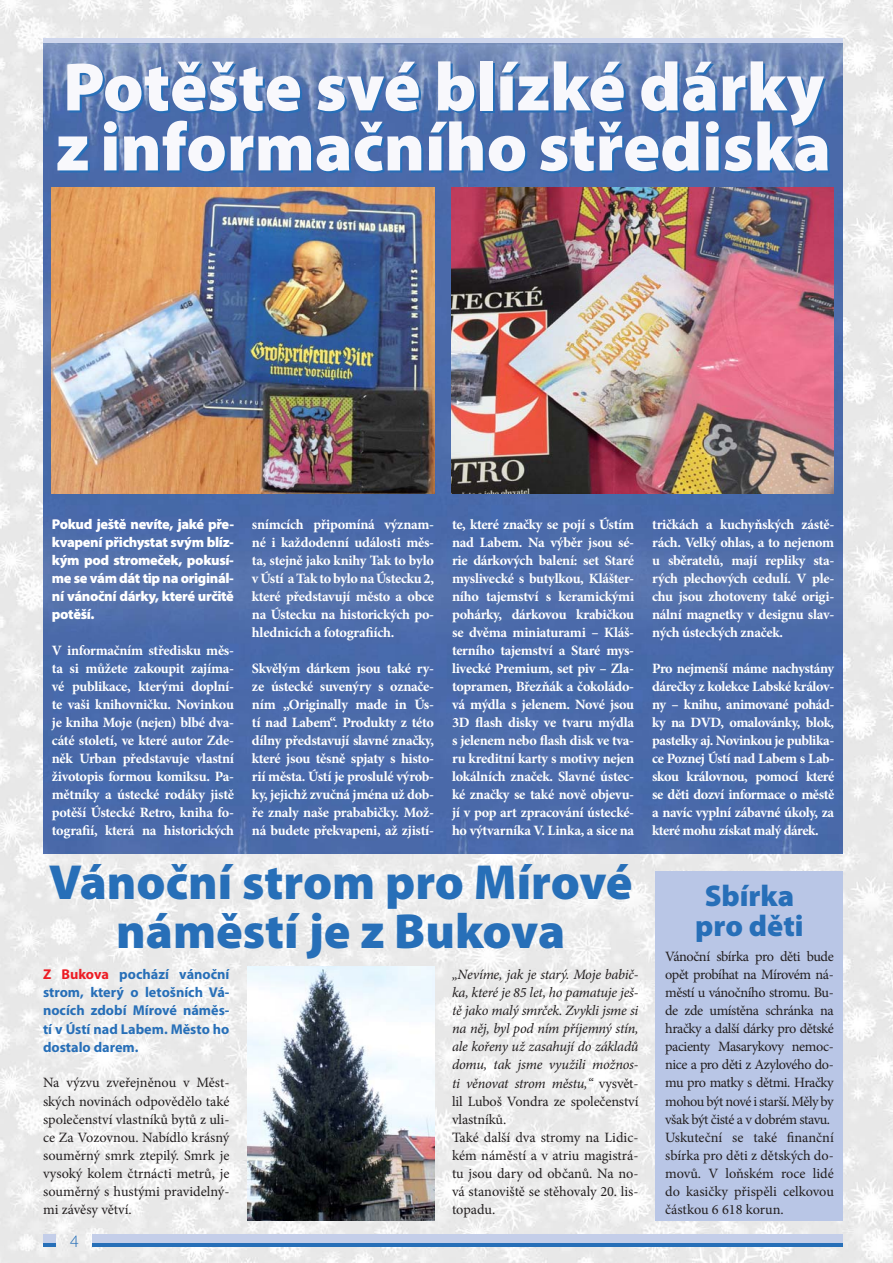
<style>
.page{position:relative;width:893px;height:1263px;background:#fff}
.page>*{position:absolute;margin:0;border:0;box-sizing:border-box;transform-origin:0 0}
.t1{font:900 69px/60px "Myriad Pro";color:#f8f8fc}
.t2{font:900 49.5px/49.5px "Myriad Pro";color:#276fb8;text-align:center}
.t3{font:900 30px/30px "Myriad Pro";color:#276fb8;text-align:center}
.t4{font:300 17.55px "Myriad Pro";color:#276fb8}
.t5{font:700 14.25px/18px "Minion Pro";letter-spacing:-.02em;color:#fff;text-align:justify}
.t6{font:14.25px/18px "Minion Pro";letter-spacing:-.03em;color:#231f20;text-align:justify}
.t7{font:italic 14.25px/18px "Minion Pro";letter-spacing:-.02em;color:#231f20}
.t8{font:900 14.25px/18px "Myriad Pro";letter-spacing:-.025em;color:#fff;text-align:justify}
.t9{font:700 14.25px/18px "Myriad Pro";color:#276fb8;text-align:justify}
.s1{color:#ed1c24}
.s2{font-style:normal}
</style>
<div class="page">
<img style="left:0;top:0;width:893px;height:1262px">
<svg style="left:93px;top:1242px;width:749px;height:4px;background:#4e86c4"></svg>
<div style="left:93px;top:1234px;width:749px;height:8px;background:#c4cee9"></div>
<svg style="left:43px;top:1242px;width:13px;height:4px"></svg>
<div style="left:43px;top:1234px;width:13px;height:8px;background:#c4cee9"></div>
<img style="left:43px;top:43px;width:799px;height:810px">
<hr style="left:43px;top:39px;width:799px;height:4px;background:#cfd7ed">
<img style="left:451px;top:187px;width:382px;height:306px">
<img style="left:52px;top:187px;width:382px;height:306px">
<img style="left:247px;top:966px;width:187px;height:254px">
<div style="left:655px;top:871px;width:187px;height:350px;background:#b9c6e6"></div>
<h1 class="t1" style="left:56px;top:64px;width:776px">Potěšte své blízké dárky z informačního střediska</h1>
<p class="t8" style="left:52px;top:517px;width:184px">Pokud ještě nevíte, jaké pře&shy;kvapení přichystat svým blíz&shy;kým pod stromeček, pokusí&shy;me se vám dát tip na originál&shy;ní vánoční dárky, které určitě potěší.</p>
<p class="t5" style="left:52px;top:643px;width:184px">V informačním středisku měs&shy;ta si můžete zakoupit zajíma&shy;vé publikace, kterými doplní&shy;te vaši knihovničku. Novinkou je kniha Moje (nejen) blbé dva&shy;cáté století, ve které autor Zde&shy;něk Urban představuje vlastní životopis formou komiksu. Pa&shy;mětníky a ústecké rodáky jistě potěší Ústecké Retro, kniha fo&shy;tografií, která na historických</p>
<p class="t5" style="left:252px;top:517px;width:184px">snímcích připomíná význam&shy;né i každodenní události měs&shy;ta, stejně jako knihy Tak to bylo v Ústí a Tak to bylo na Ústecku 2, které představují město a obce na Ústecku na historických po&shy;hlednicích a fotografiích.</p>
<p class="t5" style="left:252px;top:661px;width:184px">Skvělým dárkem jsou také ry&shy;ze ústecké suvenýry s označe&shy;ním „Originally made in Ús&shy;tí nad Labem“. Produkty z této dílny představují slavné značky, které jsou těsně spjaty s histo&shy;rií města. Ústí je proslulé výrob&shy;ky, jejichž zvučná jména už dob&shy;ře znaly naše prababičky. Mož&shy;ná budete překvapeni, až zjistí-</p>
<p class="t5" style="left:452px;top:517px;width:184px">te, které značky se pojí s Ústím nad Labem. Na výběr jsou sé&shy;rie dárkových balení: set Staré myslivecké s butylkou, Klášter&shy;ního tajemství s keramickými pohárky, dárkovou krabičkou se dvěma miniaturami – Kláš&shy;terního tajemství a Staré mys&shy;livecké Premium, set piv – Zla&shy;topramen, Březňák a čokoládo&shy;vá mýdla s jelenem. Nové jsou 3D flash disky ve tvaru mýdla s jelenem nebo flash disk ve tva&shy;ru kreditní karty s motivy nejen lokálních značek. Slavné ústec&shy;ké značky se také nově objevu&shy;jí v pop art zpracování ústecké&shy;ho výtvarníka V. Linka, a sice na</p>
<p class="t5" style="left:652px;top:517px;width:184px">tričkách a kuchyňských zástě&shy;rách. Velký ohlas, a to nejenom u sběratelů, mají repliky sta&shy;rých plechových cedulí. V ple&shy;chu jsou zhotoveny také origi&shy;nální magnetky v designu slav&shy;ných ústeckých značek.</p>
<p class="t5" style="left:652px;top:661px;width:184px">Pro nejmenší máme nachystány dárečky z kolekce Labské králov&shy;ny – knihu, animované pohád&shy;ky na DVD, omalovánky, blok, pastelky aj. Novinkou je publika&shy;ce Poznej Ústí nad Labem s Lab&shy;skou královnou, pomocí které se děti dozví informace o městě a navíc vyplní zábavné úkoly, za které mohu získat malý dárek.</p>
<h2 class="t2" style="left:49px;top:862px;width:585px">Vánoční strom pro Mírové náměstí je z Bukova</h2>
<p class="t9" style="left:43px;top:967px;width:188px"><span class="s1">Z Bukova</span> pochází vánoční strom, který o letošních Vá&shy;nocích zdobí Mírové náměs&shy;tí v Ústí nad Labem. Město ho dostalo darem.</p>
<p class="t6" style="left:43px;top:1075px;width:188px">Na výzvu zveřejněnou v Měst&shy;ských novinách odpovědělo také společenství vlastníků bytů z uli&shy;ce Za Vozovnou. Nabídlo krásný souměrný smrk ztepilý. Smrk je vysoký kolem čtrnácti metrů, je souměrný s hustými pravidelný&shy;mi závěsy větví.</p>
<p class="t4" style="left:70px;top:1234px;width:10px">4</p>
<p class="t7" style="left:452px;top:967px;width:188px">„Nevíme, jak je starý. Moje babič&shy;ka, které je 85 let, ho pamatuje ješ&shy;tě jako malý smrček. Zvykli jsme si na něj, byl pod ním příjemný stín, ale kořeny už zasahují do základů domu, tak jsme využili možnos&shy;ti věnovat strom městu,“ <span class="s2">vysvět&shy;lil Luboš Vondra ze společenství vlastníků.<br>Také další dva stromy na Lidic&shy;kém náměstí a v atriu magistrá&shy;tu jsou dary od občanů. Na no&shy;vá stanoviště se stěhovaly 20. lis&shy;topadu.</span></p>
<h3 class="t3" style="left:695px;top:884px;width:110px">Sbírka pro děti</h3>
<p class="t6" style="left:665px;top:949px;width:170px;text-align:left">Vánoční sbírka pro děti bude opět probíhat na Mírovém ná&shy;městí u vánočního stromu. Bu&shy;de zde umístěna schránka na hračky a další dárky pro dětské pacienty Masarykovy nemoc&shy;nice a pro děti z Azylového do&shy;mu pro matky s dětmi. Hračky mohou být nové i starší. Měly by však být čisté a v dobrém stavu.<br>Uskuteční se také finanční sbírka pro děti z dětských do&shy;movů. V loňském roce lidé do kasičky přispěli celkovou částkou 6 618 korun.</p>
</div>
